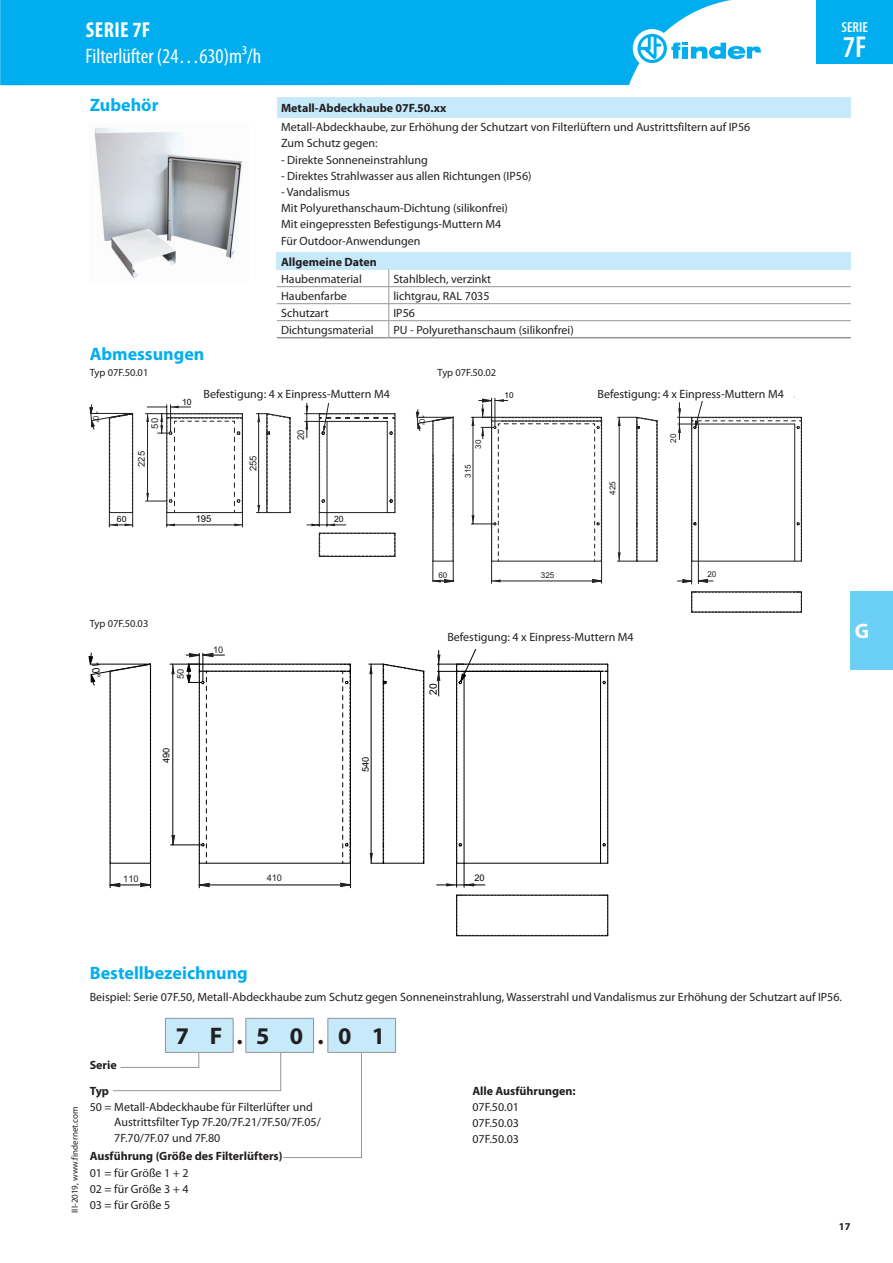
<style>
.page{position:relative;width:893px;height:1263px;background:#fff}
.page>*{position:absolute;margin:0;border:0;box-sizing:border-box;transform-origin:0 0}
.t1{font:600 condensed 30.3px "Myriad Pro";color:#fff}
.t2{font:700 24px "Myriad Pro";color:#231f20}
.t3{font:700 condensed 21.75px "Myriad Pro";letter-spacing:.02em;color:#fff}
.t4{font:condensed 21px "Myriad Pro";color:#fff}
.t5{font:700 21px "Myriad Pro";color:#fff}
.t6{font:700 18px "Myriad Pro";color:#00aeef}
.t7{font:600 condensed 14.55px "Myriad Pro";color:#fff}
.t8{font:12px/16.2px "Myriad Pro";color:#231f20}
.t9{font:700 12px/25.2px "Myriad Pro";color:#231f20}
.t10{font:10.5px "Myriad Pro";color:#231f20}
.t11{font:700 10.5px "Myriad Pro";color:#231f20}
.t12{font:10.2px "Arial";letter-spacing:-.005em;color:#000001}
.t13{font:9.45px "Arial MT Std";color:#231f20}
.t14{font:9.45px "Arial MT Std";color:#000001}
.t15{font:9.3px "Arial";letter-spacing:.005em;color:#231f20}
.t16{font:9.15px "Arial MT Std";color:#231f20}
.t17{font:9.15px "Arial MT Std";color:#000001}
.t18{font:9px "Myriad Pro";color:#231f20}
.t19{font:8.7px "Arial MT Std";color:#000001}
.t20{font:8.25px "Arial";color:#231f20}
.t21{font:8.1px "Arial MT Std";color:#231f20}
.t22{font:8.1px "Arial MT Std";color:#000001}
</style>
<div class="page">
<div style="left:850px;top:591px;width:43px;height:79px;background:#6bcff6"></div>
<div style="left:0;top:0;width:731px;height:85px;background:#00aeef"></div>
<div style="left:633px;top:29px;width:38px;height:39px;background:#fff;border-radius:50%"></div>
<svg style="left:637px;top:34px;width:124px;height:29px"></svg>
<div style="left:816px;top:0;width:77px;height:64px;background:#00aeef"></div>
<div style="left:277px;top:253px;width:574px;height:17px;background:#c6eafa"></div>
<hr style="left:277px;top:286px;width:112px;height:1px;background:#939598">
<hr style="left:277px;top:337px;width:112px;height:1px;background:#939598">
<hr style="left:412px;top:337px;width:56px;height:1px;background:#939598">
<hr style="left:468px;top:337px;width:383px;height:1px;background:#939598">
<hr style="left:412px;top:286px;width:56px;height:1px;background:#939598">
<hr style="left:468px;top:286px;width:383px;height:1px;background:#939598">
<hr style="left:277px;top:303px;width:112px;height:1px;background:#939598">
<hr style="left:412px;top:303px;width:56px;height:1px;background:#939598">
<hr style="left:468px;top:303px;width:383px;height:1px;background:#939598">
<hr style="left:277px;top:320px;width:112px;height:1px;background:#939598">
<svg style="left:388px;top:270px;width:24px;height:68px"></svg>
<hr style="left:412px;top:320px;width:56px;height:1px;background:#939598">
<hr style="left:468px;top:320px;width:383px;height:1px;background:#939598">
<img style="left:94px;top:127px;width:151px;height:152px">
<div style="left:277px;top:97px;width:573px;height:21px;background:#c6eafa"></div>
<svg style="left:319px;top:533px;width:77px;height:24px"></svg>
<hr style="left:319px;top:556px;width:76px;height:1px;background:#231f20">
<svg style="left:491px;top:583px;width:311px;height:29px"></svg>
<svg style="left:677px;top:401px;width:125px;height:183px"></svg>
<svg style="left:471px;top:398px;width:187px;height:185px"></svg>
<div style="left:593px;top:389px;width:201px;height:12px;background:#fff"></div>
<svg style="left:457px;top:896px;width:150px;height:39px"></svg>
<hr style="left:457px;top:895px;width:151px;height:1px;background:#000001">
<hr style="left:607px;top:895px;width:1px;height:41px;background:#000001">
<hr style="left:457px;top:935px;width:151px;height:1px;background:#000001">
<hr style="left:456px;top:895px;width:1px;height:41px;background:#000001">
<svg style="left:113px;top:1018px;width:283px;height:140px"></svg>
<svg style="left:90px;top:403px;width:306px;height:124px"></svg>
<svg style="left:416px;top:409px;width:38px;height:174px"></svg>
<svg style="left:89px;top:649px;width:519px;height:239px"></svg>
<h3 class="t3" style="left:86px;top:17px;width:66px">SERIE 7F</h3>
<h3 class="t4" style="left:85px;top:43px;width:177px">Filterlüfter (24…630)m³/h</h3>
<h3 class="t6" style="left:90px;top:93px;width:70px">Zubehör</h3>
<p class="t9" style="left:281px;top:95px;width:167px">Metall-Abdeckhaube 07F.50.xx</p>
<p class="t8" style="left:281px;top:119px;width:471px">Metall-Abdeckhaube, zur Erhöhung der Schutzart von Filterlüftern und Austrittsfiltern auf IP56<br>Zum Schutz gegen:</p>
<p class="t8" style="left:281px;top:151px;width:148px">- Direkte Sonneneinstrahlung</p>
<p class="t8" style="left:281px;top:167px;width:252px">- Direktes Strahlwasser aus allen Richtungen (IP56)</p>
<p class="t8" style="left:281px;top:184px;width:228px">- Vandalismus<br>Mit Polyurethanschaum-Dichtung (silikonfrei)<br>Mit eingepressten Befestigungs-Muttern M4<br>Für Outdoor-Anwendungen</p>
<p class="t9" style="left:281px;top:249px;width:97px">Allgemeine Daten</p>
<p class="t8" style="left:281px;top:270px;width:82px">Haubenmaterial</p>
<p class="t8" style="left:393px;top:270px;width:99px">Stahlblech, verzinkt</p>
<p class="t8" style="left:281px;top:287px;width:67px">Haubenfarbe</p>
<p class="t8" style="left:393px;top:287px;width:98px">lichtgrau, RAL 7035</p>
<p class="t8" style="left:281px;top:304px;width:49px">Schutzart</p>
<p class="t8" style="left:393px;top:304px;width:23px">IP56</p>
<p class="t8" style="left:281px;top:321px;width:94px">Dichtungsmaterial</p>
<p class="t8" style="left:393px;top:321px;width:182px">PU - Polyurethanschaum (silikonfrei)</p>
<h3 class="t6" style="left:90px;top:342px;width:116px">Abmessungen</h3>
<p class="t10" style="left:90px;top:366px;width:60px">Typ 07F.50.01</p>
<p class="t10" style="left:438px;top:366px;width:60px">Typ 07F.50.02</p>
<p class="t19" style="left:182px;top:397px;width:11px">10</p>
<p class="t8" style="left:204px;top:386px;width:188px">Befestigung: 4 x Einpress-Muttern M4</p>
<p class="t15" style="left:702px;top:389px;width:95px">4 x threaded insert M4</p>
<p class="t8" style="left:597px;top:386px;width:188px">Befestigung: 4 x Einpress-Muttern M4</p>
<p class="t22" style="left:504px;top:391px;width:11px">10</p>
<p class="t13" style="left:149px;top:429px;width:12px;rotate:-90deg">50</p>
<p class="t13" style="left:136px;top:467px;width:17px;rotate:-90deg">225</p>
<p class="t13" style="left:248px;top:471px;width:17px;rotate:-90deg">255</p>
<p class="t13" style="left:295px;top:440px;width:12px;rotate:-90deg">20</p>
<p class="t19" style="left:117px;top:514px;width:11px">60</p>
<p class="t14" style="left:196px;top:514px;width:17px">195</p>
<p class="t19" style="left:334px;top:514px;width:11px">20</p>
<p class="t10" style="left:90px;top:617px;width:60px">Typ 07F.50.03</p>
<p class="t16" style="left:176px;top:679px;width:12px;rotate:-90deg">50</p>
<p class="t17" style="left:161px;top:763px;width:17px;rotate:-90deg">490</p>
<p class="t16" style="left:213px;top:644px;width:12px">10</p>
<p class="t17" style="left:360px;top:772px;width:17px;rotate:-90deg">540</p>
<p class="t16" style="left:123px;top:873px;width:17px">110</p>
<p class="t16" style="left:267px;top:872px;width:17px">410</p>
<p class="t21" style="left:474px;top:449px;width:11px;rotate:-90deg">30</p>
<p class="t21" style="left:463px;top:478px;width:15px;rotate:-90deg">315</p>
<p class="t21" style="left:438px;top:570px;width:11px">60</p>
<p class="t21" style="left:541px;top:570px;width:15px">325</p>
<p class="t20" style="left:607px;top:495px;width:15px;rotate:-90deg">425</p>
<p class="t8" style="left:447px;top:628px;width:188px">Befestigung: 4 x Einpress-Muttern M4</p>
<p class="t12" style="left:478px;top:636px;width:103px">4 x threaded insert M4</p>
<p class="t12" style="left:427px;top:695px;width:13px;rotate:-90deg">20</p>
<p class="t21" style="left:669px;top:443px;width:11px;rotate:-90deg">20</p>
<p class="t21" style="left:707px;top:570px;width:11px">20</p>
<p class="t17" style="left:474px;top:873px;width:12px">20</p>
<p class="t7" style="left:842px;top:19px;width:28px">SERIE</p>
<h1 class="t1" style="left:843px;top:30px;width:25px">7F</h1>
<h3 class="t5" style="left:855px;top:618px;width:16px">G</h3>
<p class="t18" style="left:69px;top:1213px;width:108px;rotate:-90deg">III-2019, www.findernet.com</p>
<h3 class="t6" style="left:90px;top:961px;width:160px">Bestellbezeichnung</h3>
<p class="t8" style="left:90px;top:989px;width:754px">Beispiel: Serie 07F.50, Metall-Abdeckhaube zum Schutz gegen Sonneneinstrahlung, Wasserstrahl und Vandalismus zur Erhöhung der Schutzart auf IP56.</p>
<h2 class="t2" style="left:176px;top:1021px;width:211px">7 F.5 0.0 1</h2>
<p class="t9" style="left:90px;top:1052px;width:29px">Serie<br>Typ</p>
<p class="t8" style="left:114px;top:1099px;width:208px;line-height:15px;text-indent:-25px">50 = Metall-Abdeckhaube für Filterlüfter und<br>Austrittsfilter Typ 7F.20/7F.21/7F.50/7F.05/</p>
<p class="t8" style="left:114px;top:1130px;width:108px">7F.70/7F.07 und 7F.80</p>
<p class="t9" style="left:90px;top:1143px;width:194px">Ausführung (Größe des Filterlüfters)</p>
<p class="t8" style="left:90px;top:1164px;width:100px;text-align:justify">01 = für Größe 1 + 2<br>02 = für Größe 3 + 4<br>03 = für Größe 5</p>
<p class="t9" style="left:472px;top:1077px;width:105px">Alle Ausführungen:</p>
<p class="t8" style="left:472px;top:1098px;width:48px;text-align:justify">07F.50.01<br>07F.50.03<br>07F.50.03</p>
<p class="t11" style="left:839px;top:1219px;width:13px">17</p>
</div>
